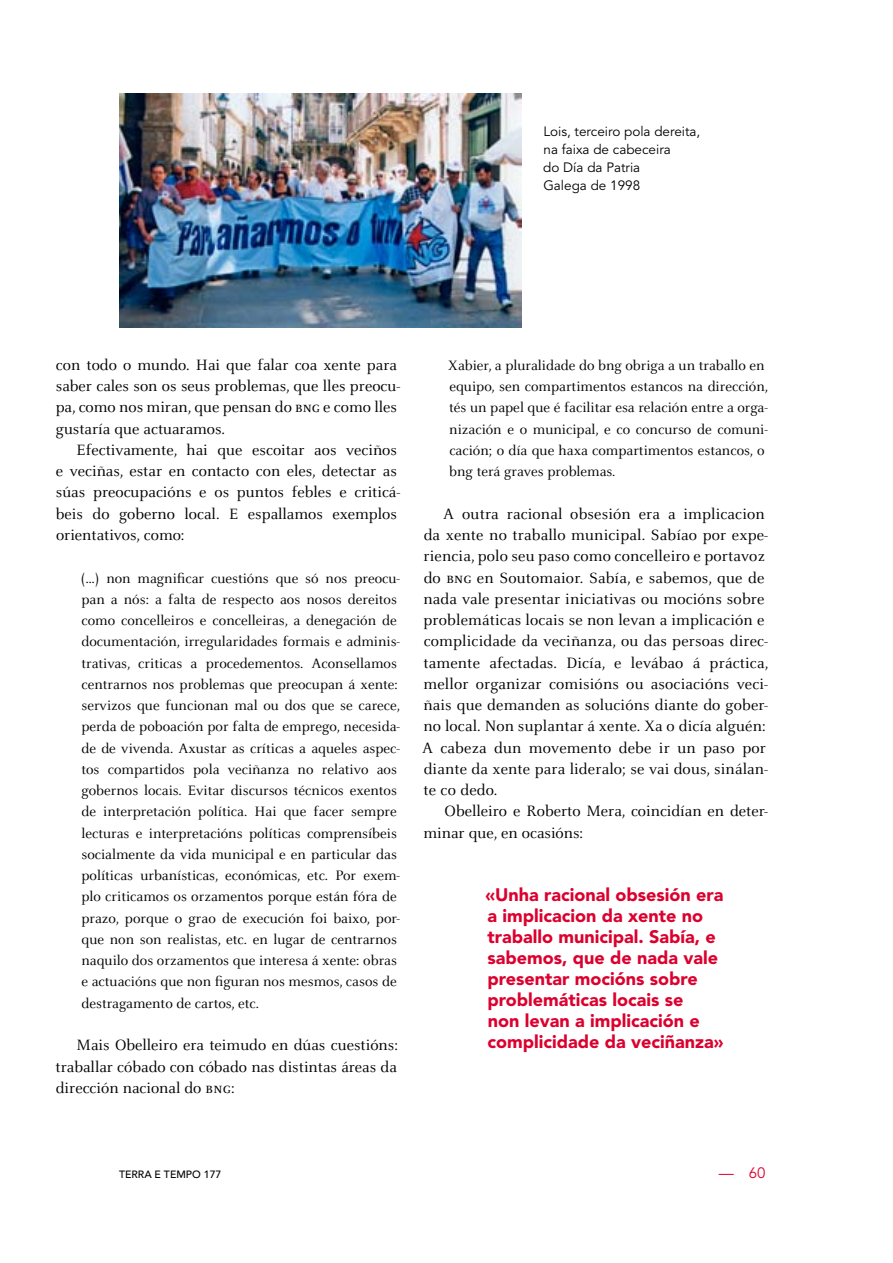
<style>
.page{position:relative;width:893px;height:1263px;background:#fff}
.page>*{position:absolute;margin:0;border:0;box-sizing:border-box;transform-origin:0 0}
.t1{font:900 18px/21px "Avenir";color:#dc002e}
.t2{font:16.5px/21.3px "Celeste";letter-spacing:.01em;color:#000}
.t3{font:15px/21.3px "Celeste";color:#000}
.t4{font:15px "Avenir";color:#dc002e}
.t5{font:13.5px/18px "Avenir";color:#000}
.t6{font:500 10.5px "Avenir";color:#000}
.s1{font-family:"Celeste Caps"}
</style>
<div class="page">
<img style="left:119px;top:94px;width:403px;height:233px">
<p class="t5" style="left:543px;top:123px;width:159px">Lois, terceiro pola dereita, na faixa de cabeceira<br>do Día da Patria<br>Galega de 1998</p>
<p class="t2" style="left:56px;top:355px;width:346px">con todo o mundo. Hai que falar coa xente para saber cales son os seus problemas, que lles preocu‑ pa, como nos miran, que pensan do <span class="s1">bng</span> e como lles gustaría que actuaramos.</p>
<p class="t2" style="left:56px;top:440px;width:346px;text-indent:21px">Efectivamente, hai que escoitar aos veciños e veciñas, estar en contacto con eles, detectar as súas preocupacións e os puntos febles e criticá‑ beis do goberno local. E espallamos exemplos orientativos, como:</p>
<p class="t3" style="left:81px;top:568px;width:321px">(…) non magnificar cuestións que só nos preocu‑ pan a nós: a falta de respecto aos nosos dereitos como concelleiros e concelleiras, a denegación de documentación, irregularidades formais e adminis‑ trativas, criticas a procedementos. Aconsellamos centrarnos nos problemas que preocupan á xente: servizos que funcionan mal ou dos que se carece, perda de poboación por falta de emprego, necesida‑ de de vivenda. Axustar as críticas a aqueles aspec‑ tos compartidos pola veciñanza no relativo aos gobernos locais. Evitar discursos técnicos exentos de interpretación política. Hai que facer sempre lecturas e interpretacións políticas comprensíbeis socialmente da vida municipal e en particular das políticas urbanísticas, económicas, etc. Por exem‑ plo criticamos os orzamentos porque están fóra de prazo, porque o grao de execución foi baixo, por‑ que non son realistas, etc. en lugar de centrarnos naquilo dos orzamentos que interesa á xente: obras e actuacións que non figuran nos mesmos, casos de destragamento de cartos, etc.</p>
<p class="t2" style="left:56px;top:1035px;width:344px;text-align:justify;text-indent:21px">Mais Obelleiro era teimudo en dúas cuestións: traballar cóbado con cóbado nas distintas áreas da dirección nacional do <span class="s1">bng</span>:</p>
<p class="t3" style="left:448px;top:355px;width:321px">Xabier, a pluralidade do bng obriga a un traballo en equipo, sen compartimentos estancos na dirección, tés un papel que é facilitar esa relación entre a orga‑ nización e o municipal, e co concurso de comuni‑ cación; o día que haxa compartimentos estancos, o bng terá graves problemas.</p>
<p class="t2" style="left:422px;top:504px;width:348px;text-indent:21px">A outra racional obsesión era a implicacion da xente no traballo municipal. Sabíao por expe‑ riencia, polo seu paso como concelleiro e portavoz do <span class="s1">bng</span> en Soutomaior. Sabía, e sabemos, que de nada vale presentar iniciativas ou mocións sobre problemáticas locais se non levan a implicación e complicidade da veciñanza, ou das persoas direc‑ tamente afectadas. Dicía, e levábao á práctica, mellor organizar comisións ou asociacións veci‑ ñais que demanden as solucións diante do gober‑ no local. Non suplantar á xente. Xa o dicía alguén:<br>A cabeza dun movemento debe ir un paso por diante da xente para lideralo; se vai dous, sinálan‑ te co dedo.</p>
<p class="t2" style="left:423px;top:801px;width:346px;text-indent:21px">Obelleiro e Roberto Mera, coincidían en deter‑ minar que, en ocasións:</p>
<p class="t1" style="left:485px;top:884px;width:239px">«Unha racional obsesión era a implicacion da xente no traballo municipal. Sabía, e sabemos, que de nada vale presentar mocións sobre problemáticas locais se<br>non levan a implicación e complicidade da veciñanza»</p>
<p class="t6" style="left:119px;top:1168px;width:104px">TERRA E TEMPO 177</p>
<p class="t4" style="left:719px;top:1164px;width:48px">— 60</p>
</div>
